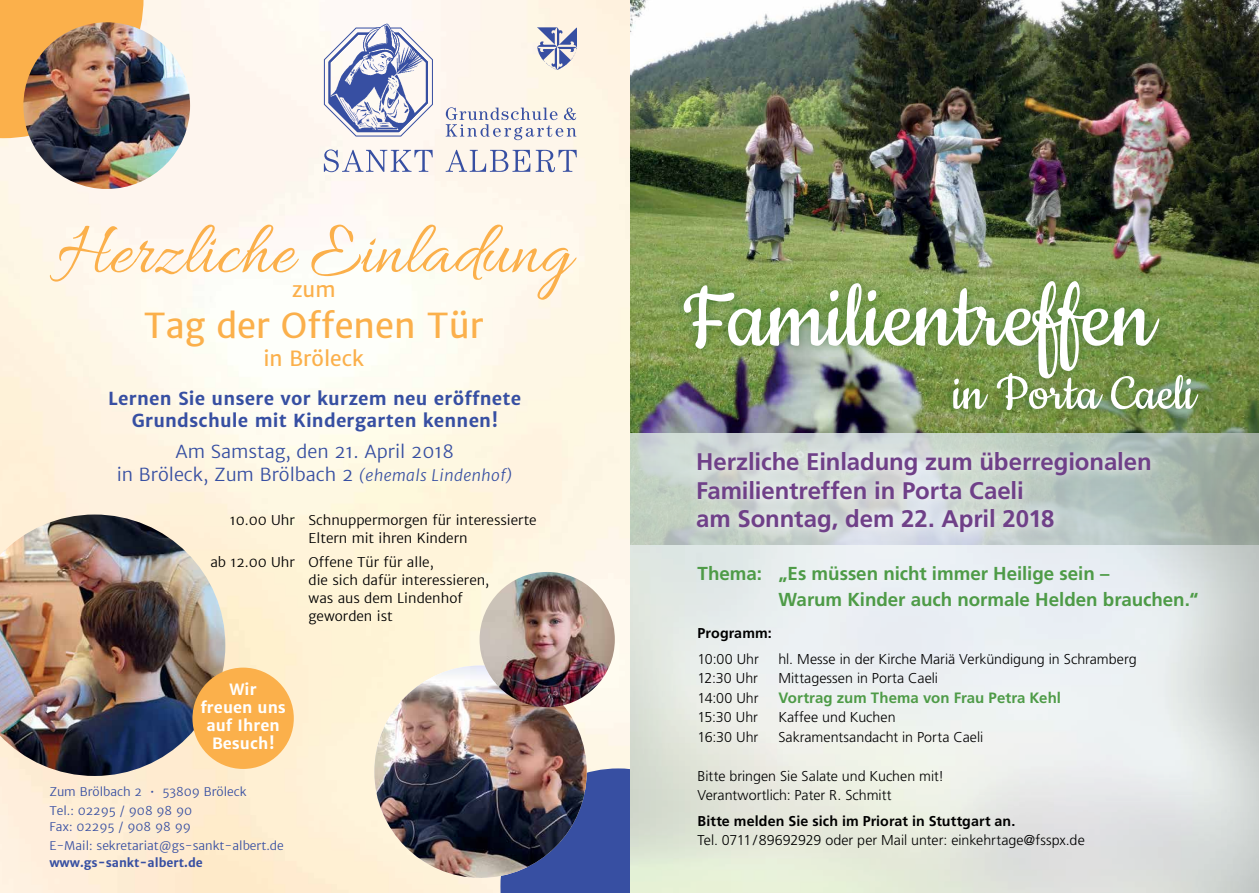
<style>
.page{position:relative;width:1259px;height:893px;background:#fff}
.page>*{position:absolute;margin:0;border:0;box-sizing:border-box;transform-origin:0 0}
.t1{font:103.5px "Cookie";color:#fff;scale:1.04 1}
.t2{font:77.25px "Allura";color:#fbb04b;scale:.92 1}
.t3{font:56.25px "Cookie";color:#fff;scale:1.04 1}
.t4{font:34.5px "Merriweather Sans";color:#fbb04b}
.t5{font:700 24px/28.5px "Frutiger";letter-spacing:-.005em;color:#6f4088}
.t6{font:21px "Merriweather Sans";color:#fbb04b}
.t7{font:700 18.75px/25.5px "Frutiger";letter-spacing:-.005em;color:#4e9b47}
.t8{font:700 18px/22.5px "Merriweather Sans";letter-spacing:.01em;color:#374fa2;text-align:center}
.t9{font:300 18px/22.5px "Merriweather Sans";color:#374fa2;text-align:center}
.t10{font:700 15.6px/18px "Merriweather Sans";color:#fff;text-align:center}
.t11{font:700 15px "Frutiger";letter-spacing:.005em;color:#4e9b47}
.t12{font:300 14.25px/19.5px "Frutiger";color:#000}
.t13{font:700 14.25px "Frutiger";letter-spacing:.005em;color:#000}
.t14{font:300 13.5px/18px "Merriweather Sans";color:#000}
.t15{font:300 12px/18.9px "Merriweather Sans";color:#374fa2}
.t16{font:700 12px "Merriweather Sans";color:#374fa2}
.s1{font-style:italic;font-size:15.75px}
</style>
<div class="page">
<img style="left:629px;top:0;width:630px;height:434px">
<img style="left:629px;top:434px;width:630px;height:459px">
<div style="left:672px;top:270px;width:498px;height:120px;background:#2c692c;opacity:.75"></div>
<div style="left:942px;top:362px;width:266px;height:59px;background:#2c692c;opacity:.75"></div>
<svg style="left:686px;top:441px;width:475px;height:103px;background:#cdd6d3"></svg>
<img style="left:0;top:0;width:629px;height:893px">
<div style="left:0;top:0;width:144px;height:138px;background:#fbb04b"></div>
<img style="left:0;top:514px;width:225px;height:262px">
<img style="left:537px;top:27px;width:39px;height:43px">
<svg style="left:324px;top:28px;width:109px;height:109px"></svg>
<svg style="left:324px;top:149px;width:109px;height:23px"></svg>
<svg style="left:446px;top:150px;width:131px;height:22px;background:#ceced9"></svg>
<svg style="left:446px;top:107px;width:130px;height:33px;background:#d9d7dc"></svg>
<img style="left:329px;top:33px;width:99px;height:98px">
<img style="left:361px;top:24px;width:39px;height:39px">
<div style="left:500px;top:768px;width:129px;height:125px;background:#374fa2"></div>
<img style="left:374px;top:665px;width:213px;height:213px;border-radius:106px">
<img style="left:479px;top:572px;width:136px;height:135px;border-radius:68px">
<div style="left:192px;top:668px;width:102px;height:101px;background:#fbb04b;border-radius:50%"></div>
<img style="left:23px;top:22px;width:167px;height:167px;border-radius:83px">
<h2 class="t2" style="left:56px;top:209px;width:561px">Herzliche Einladung</h2>
<h3 class="t6" style="left:292px;top:275px;width:45px">zum</h3>
<h3 class="t4" style="left:144px;top:303px;width:341px">Tag der Offenen Tür</h3>
<h3 class="t6" style="left:263px;top:345px;width:102px">in Bröleck</h3>
<p class="t8" style="left:108px;top:387px;width:414px">Lernen Sie unsere vor kurzem neu eröffnete<br>Grundschule mit Kindergarten kennen!</p>
<p class="t9" style="left:117px;top:440px;width:397px">Am Samstag, den 21. April 2018<br>in Bröleck, Zum Brölbach 2 <span class="s1">(ehemals Lindenhof)</span></p>
<p class="t14" style="left:308px;top:511px;width:230px;text-indent:-79px">10.00 Uhr Schnuppermorgen für interessierte<br>Eltern mit ihren Kindern</p>
<p class="t14" style="left:308px;top:553px;width:182px;text-indent:-98px">ab 12.00 Uhr Offene Tür für alle,<br>die sich dafür interessieren, was aus dem Lindenhof geworden ist</p>
<p class="t10" style="left:200px;top:680px;width:87px">Wir<br>freuen uns auf Ihren<br>Besuch!</p>
<p class="t15" style="left:49px;top:782px;width:199px">Zum Brölbach 2 • 53809 Bröleck<br>Tel.: 02295 / 908 98 90</p>
<p class="t15" style="left:49px;top:817px;width:236px">Fax: 02295 / 908 98 99<br>E-Mail: sekretariat@gs-sankt-albert.de</p>
<p class="t16" style="left:49px;top:854px;width:155px">www.gs-sankt-albert.de</p>
<h1 class="t1" style="left:685px;top:264px;width:453px">Familientreffen</h1>
<h3 class="t3" style="left:953px;top:364px;width:234px">in Porta Caeli</h3>
<h3 class="t5" style="left:696px;top:448px;width:457px">Herzliche Einladung zum überregionalen<br>Familientreffen in Porta Caeli<br>am Sonntag, dem 22. April 2018</h3>
<h3 class="t7" style="left:778px;top:561px;width:421px;text-indent:-81px">Thema: „Es müssen nicht immer Heilige sein –<br>Warum Kinder auch normale Helden brauchen.“</h3>
<p class="t13" style="left:697px;top:624px;width:76px">Programm:</p>
<p class="t12" style="left:697px;top:649px;width:63px">10:00 Uhr</p>
<p class="t12" style="left:778px;top:649px;width:360px">hl. Messe in der Kirche Mariä Verkündigung in Schramberg</p>
<p class="t12" style="left:697px;top:668px;width:62px">12:30 Uhr</p>
<p class="t12" style="left:778px;top:668px;width:161px">Mittagessen in Porta Caeli</p>
<p class="t12" style="left:697px;top:688px;width:62px">14:00 Uhr</p>
<p class="t11" style="left:778px;top:688px;width:284px">Vortrag zum Thema von Frau Petra Kehl</p>
<p class="t12" style="left:697px;top:707px;width:62px">15:30 Uhr</p>
<p class="t12" style="left:778px;top:707px;width:119px">Kaffee und Kuchen</p>
<p class="t12" style="left:697px;top:727px;width:62px">16:30 Uhr</p>
<p class="t12" style="left:778px;top:727px;width:206px">Sakramentsandacht in Porta Caeli</p>
<p class="t12" style="left:697px;top:766px;width:248px">Bitte bringen Sie Salate und Kuchen mit!<br>Verantwortlich: Pater R. Schmitt</p>
<p class="t13" style="left:697px;top:813px;width:319px">Bitte melden Sie sich im Priorat in Stuttgart an.</p>
<p class="t12" style="left:697px;top:831px;width:389px">Tel. 0711/89692929 oder per Mail unter: einkehrtage@fsspx.de</p>
</div>
